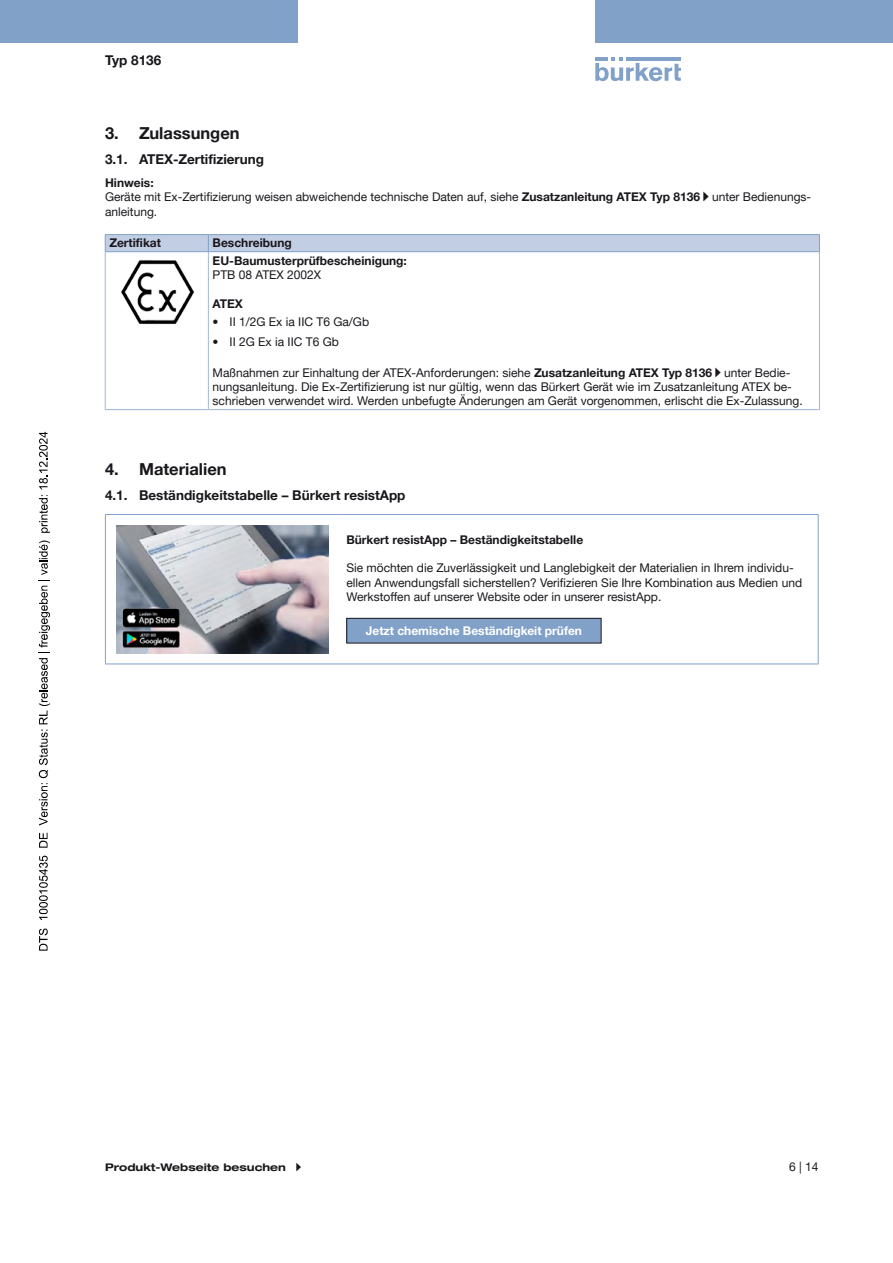
<style>
.page{position:relative;width:893px;height:1263px;background:#fff}
.page>*{position:absolute;margin:0;border:0;box-sizing:border-box;transform-origin:0 0}
.t1{font:700 16.5px "Helvetica Neue LTW1 G";color:#1a171c}
.t2{font:700 13.5px "Helvetica Neue LTW1 G";color:#1a171c}
.t3{font:12px/14.4px "Helvetica Neue LTW1 G";color:#1a171c}
.t4{font:700 12px/17.1px "Helvetica Neue LTW1 G";color:#1a171c}
.t5{font:700 12px "Helvetica Neue LTW1 G";color:#fff}
.t6{font:700 expanded 10.5px "Helvetica Neue LTW1 G";color:#1a171c}
.s1{font-weight:700}
</style>
<div class="page">
<svg style="left:595px;top:57px;width:86px;height:24px"></svg>
<hr style="left:626px;top:57px;width:55px;height:4px;background:#81a1c8">
<div style="left:0;top:0;width:298px;height:42px;background:#81a1c8"></div>
<div style="left:595px;top:0;width:298px;height:42px;background:#81a1c8"></div>
<hr style="left:819px;top:252px;width:1px;height:157px;background:#a1b7d6">
<hr style="left:208px;top:409px;width:612px;height:1px;background:#a1b7d6">
<hr style="left:105px;top:252px;width:1px;height:157px;background:#a1b7d6">
<hr style="left:208px;top:252px;width:1px;height:157px;background:#a1b7d6">
<hr style="left:105px;top:409px;width:103px;height:1px;background:#a1b7d6">
<hr style="left:105px;top:234px;width:103px;height:1px;background:#81a1c8">
<hr style="left:208px;top:234px;width:612px;height:1px;background:#81a1c8">
<div style="left:105px;top:235px;width:715px;height:17px;background:#c1cee3"></div>
<hr style="left:208px;top:251px;width:612px;height:1px;background:#81a1c8">
<img style="left:121px;top:260px;width:74px;height:64px">
<hr style="left:105px;top:514px;width:233px;height:1px;background:#81a1c8">
<hr style="left:105px;top:515px;width:1px;height:148px;background:#81a1c8">
<hr style="left:338px;top:514px;width:481px;height:1px;background:#81a1c8">
<hr style="left:818px;top:515px;width:1px;height:148px;background:#81a1c8">
<hr style="left:105px;top:663px;width:233px;height:1px;background:#81a1c8">
<hr style="left:338px;top:663px;width:481px;height:1px;background:#81a1c8">
<img style="left:116px;top:525px;width:213px;height:128px">
<div style="left:347px;top:618px;width:254px;height:25px;background:#81a1c8"></div>
<div style="left:346px;top:618px;width:255px;height:25px;border:1px solid #1a171c"></div>
<svg style="left:39px;top:928px;width:9px;height:23px"></svg>
<svg style="left:39px;top:855px;width:9px;height:65px"></svg>
<svg style="left:39px;top:833px;width:9px;height:15px"></svg>
<svg style="left:39px;top:540px;width:11px;height:285px"></svg>
<svg style="left:39px;top:495px;width:11px;height:38px"></svg>
<svg style="left:39px;top:432px;width:9px;height:57px"></svg>
<p class="t2" style="left:105px;top:52px;width:58px">Typ 8136</p>
<h1 class="t1" style="left:105px;top:123px;width:136px">3. Zulassungen</h1>
<p class="t2" style="left:105px;top:151px;width:161px">3.1. ATEX-Zertifizierung</p>
<p class="t3" style="left:105px;top:175px;width:708px"><span class="s1">Hinweis:<br></span>Geräte mit Ex-Zertifizierung weisen abweichende technische Daten auf, siehe <span class="s1">Zusatzanleitung ATEX Typ 8136</span> unter Bedienungs&shy;anleitung.</p>
<p class="t4" style="left:109px;top:235px;width:53px">Zertifikat</p>
<p class="t4" style="left:213px;top:235px;width:196px">Beschreibung<br>EU-Baumusterprüfbescheinigung:</p>
<p class="t3" style="left:213px;top:267px;width:110px">PTB 08 ATEX 2002X</p>
<p class="t4" style="left:213px;top:295px;width:32px">ATEX</p>
<p class="t3" style="left:213px;top:314px;width:158px">• II 1/2G Ex ia IIC T6 Ga/Gb</p>
<p class="t3" style="left:213px;top:334px;width:128px">• II 2G Ex ia IIC T6 Gb</p>
<p class="t3" style="left:213px;top:365px;width:592px">Maßnahmen zur Einhaltung der ATEX-Anforderungen: siehe <span class="s1">Zusatzanleitung ATEX Typ 8136</span> unter Bedie&shy;nungsanleitung. Die Ex-Zertifizierung ist nur gültig, wenn das Bürkert Gerät wie im Zusatzanleitung ATEX be&shy;schrieben verwendet wird. Werden unbefugte Änderungen am Gerät vorgenommen, erlischt die Ex-Zulassung.</p>
<h1 class="t1" style="left:105px;top:459px;width:123px">4. Materialien</h1>
<p class="t2" style="left:105px;top:486px;width:302px">4.1. Beständigkeitstabelle – Bürkert resistApp</p>
<p class="t4" style="left:346px;top:531px;width:238px">Bürkert resistApp – Beständigkeitstabelle</p>
<p class="t3" style="left:346px;top:561px;width:457px">Sie möchten die Zuverlässigkeit und Langlebigkeit der Materialien in Ihrem individu&shy;ellen Anwendungsfall sicherstellen? Verifizieren Sie Ihre Kombination aus Medien und<br>Werkstoffen auf unserer Website oder in unserer resistApp.</p>
<p class="t5" style="left:366px;top:623px;width:218px">Jetzt chemische Beständigkeit prüfen</p>
<p class="t6" style="left:105px;top:1161px;width:182px">Produkt-Webseite besuchen</p>
<p class="t3" style="left:789px;top:1159px;width:31px">6 | 14</p>
</div>
